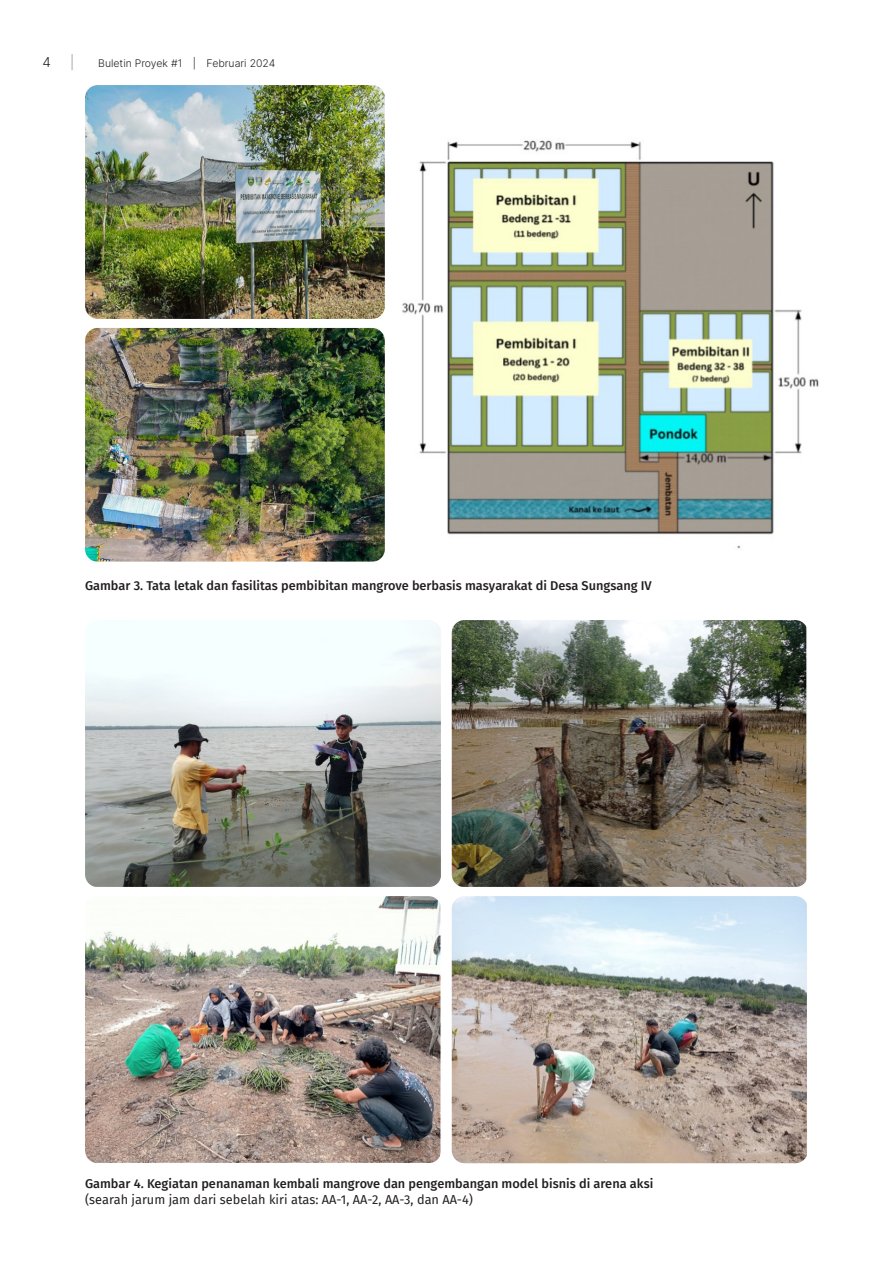
<style>
.page{position:relative;width:893px;height:1263px;background:#fff}
.page>*{position:absolute;margin:0;border:0;box-sizing:border-box;transform-origin:0 0}
.t1{font:300 13.5px "Inter";color:#231f20}
.t2{font:300 13.5px "Inter";color:#939598}
.Figure_title{font:500 12.75px "Fira Sans";color:#231f20}
.Figure_title-2{font:12.75px "Fira Sans";color:#231f20}
.t3{font:300 10.5px "Inter";color:#231f20}
</style>
<div class="page">
<img style="left:402px;top:140px;width:417px;height:409px">
<img style="left:85px;top:85px;width:300px;height:234px">
<img style="left:85px;top:328px;width:300px;height:234px">
<img style="left:85px;top:620px;width:356px;height:267px">
<img style="left:452px;top:620px;width:355px;height:267px">
<img style="left:85px;top:896px;width:356px;height:267px">
<img style="left:452px;top:896px;width:356px;height:267px">
<p class="t1" style="left:43px;top:52px;width:10px">4</p>
<p class="t2" style="left:70px;top:52px;width:6px">|</p>
<p class="t3" style="left:98px;top:55px;width:179px">Buletin Proyek #1 | Februari 2024</p>
<p class="Figure_title" style="left:85px;top:575px;width:568px">Gambar 3. Tata letak dan fasilitas pembibitan mangrove berbasis masyarakat di Desa Sungsang IV</p>
<p class="Figure_title" style="left:85px;top:1173px;width:570px">Gambar 4. Kegiatan penanaman kembali mangrove dan pengembangan model bisnis di arena aksi</p>
<p class="Figure_title-2" style="left:85px;top:1189px;width:389px">(searah jarum jam dari sebelah kiri atas: AA-1, AA-2, AA-3, dan AA-4)</p>
</div>
